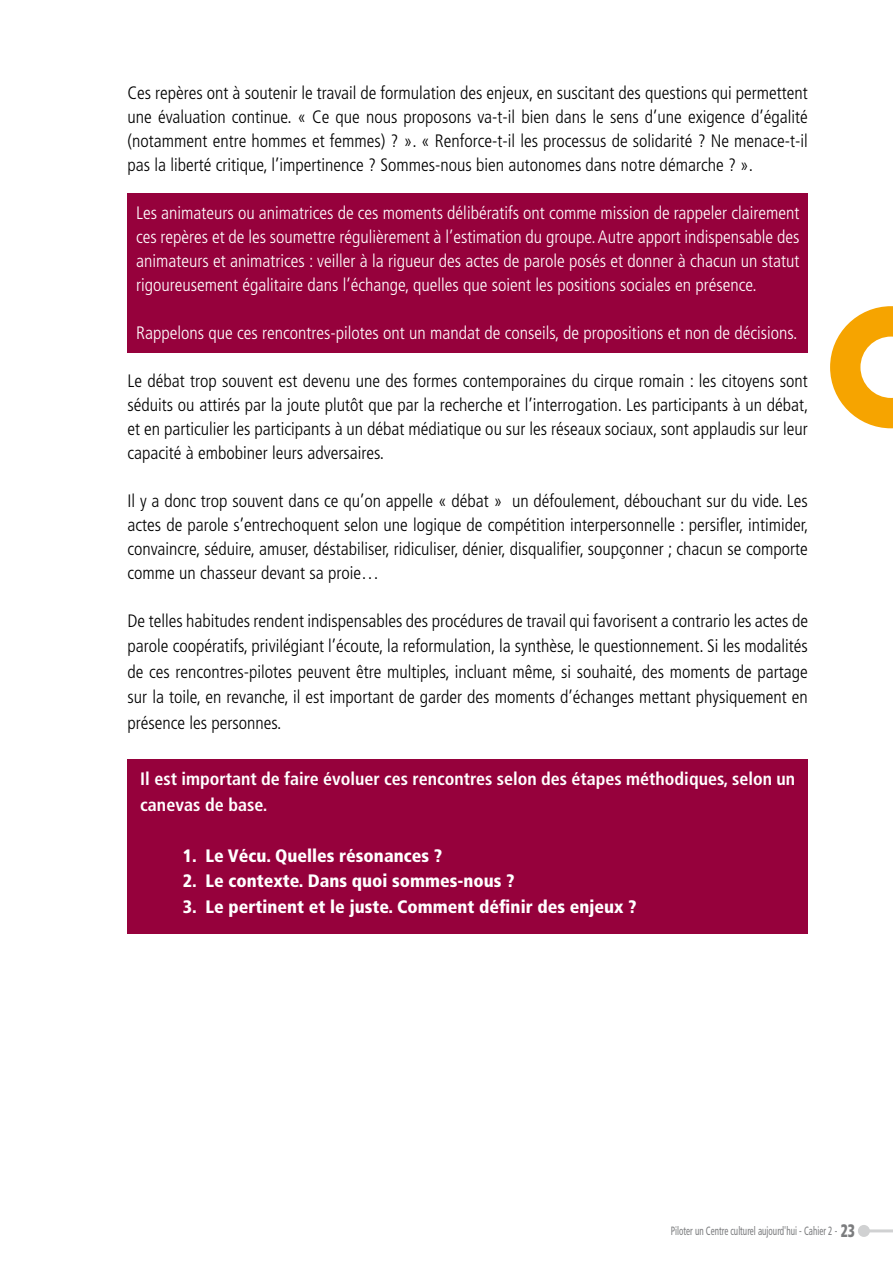
<style>
.page{position:relative;width:893px;height:1263px;background:#fff}
.page>*{position:absolute;margin:0;border:0;box-sizing:border-box;transform-origin:0 0}
.t1{font:300 condensed 18px/24px "Frutiger";color:#000;text-align:justify}
.t2{font:300 condensed 18px/24px "Frutiger";color:#fff;text-align:justify}
.t3{font:900 condensed 18px "Frutiger";color:#fff}
.t4{font:700 condensed 18px/25.5px "Frutiger";color:#fff}
.t5{font:condensed 12px "Frutiger";color:#7b7c7e;scale:.75 1}
.s1{font-weight:900;font-size:18px}
</style>
<div class="page">
<div style="left:128px;top:193px;width:680px;height:160px;background:#96013c"></div>
<div style="left:128px;top:759px;width:680px;height:174px;background:#96013c"></div>
<svg style="left:830px;top:306px;width:63px;height:122px"></svg>
<hr style="left:864px;top:1229px;width:29px;height:3px;background:#d0d1d2">
<div style="left:858px;top:1225px;width:12px;height:12px;background:#d0d1d2;border-radius:50%"></div>
<p class="t1" style="left:128px;top:81px;width:682px">Ces repères ont à soutenir le travail de formulation des enjeux, en suscitant des questions qui permettent une évaluation continue. « Ce que nous proposons va-t-il bien dans le sens d’une exigence d’égalité (notamment entre hommes et femmes) ? ». « Renforce-t-il les processus de solidarité ? Ne menace-t-il pas la liberté critique, l’impertinence ? Sommes-nous bien autonomes dans notre démarche ? ».</p>
<p class="t2" style="left:136px;top:201px;width:665px">Les animateurs ou animatrices de ces moments délibératifs ont comme mission de rappeler clairement ces repères et de les soumettre régulièrement à l’estimation du groupe. Autre apport indispensable des animateurs et animatrices : veiller à la rigueur des actes de parole posés et donner à chacun un statut rigoureusement égalitaire dans l’échange, quelles que soient les positions sociales en présence.</p>
<p class="t2" style="left:136px;top:321px;width:663px">Rappelons que ces rencontres-pilotes ont un mandat de conseils, de propositions et non de décisions.</p>
<p class="t1" style="left:128px;top:369px;width:682px">Le débat trop souvent est devenu une des formes contemporaines du cirque romain : les citoyens sont séduits ou attirés par la joute plutôt que par la recherche et l’interrogation. Les participants à un débat, et en particulier les participants à un débat médiatique ou sur les réseaux sociaux, sont applaudis sur leur capacité à embobiner leurs adversaires.</p>
<p class="t1" style="left:128px;top:489px;width:682px">Il y a donc trop souvent dans ce qu’on appelle « débat » un défoulement, débouchant sur du vide. Les actes de parole s’entrechoquent selon une logique de compétition interpersonnelle : persifler, intimider, convaincre, séduire, amuser, déstabiliser, ridiculiser, dénier, disqualifier, soupçonner ; chacun se comporte comme un chasseur devant sa proie…</p>
<p class="t1" style="left:128px;top:608px;width:682px;line-height:25.5px">De telles habitudes rendent indispensables des procédures de travail qui favorisent a contrario les actes de parole coopératifs, privilégiant l’écoute, la reformulation, la synthèse, le questionnement. Si les modalités de ces rencontres-pilotes peuvent être multiples, incluant même, si souhaité, des moments de partage sur la toile, en revanche, il est important de garder des moments d’échanges mettant physiquement en présence les personnes.</p>
<p class="t4" style="left:140px;top:766px;width:656px">Il est important de faire évoluer ces rencontres selon des étapes méthodiques, selon un canevas de base.</p>
<p class="t3" style="left:183px;top:845px;width:261px">1. Le Vécu. Quelles résonances ?</p>
<p class="t3" style="left:183px;top:870px;width:333px">2. Le contexte. Dans quoi sommes-nous ?</p>
<p class="t3" style="left:183px;top:896px;width:455px">3. Le pertinent et le juste. Comment définir des enjeux ?</p>
<p class="t5" style="left:671px;top:1224px;width:247px">Piloter un Centre culturel aujourd'hui - Cahier 2 - <span class="s1">23</span></p>
</div>
